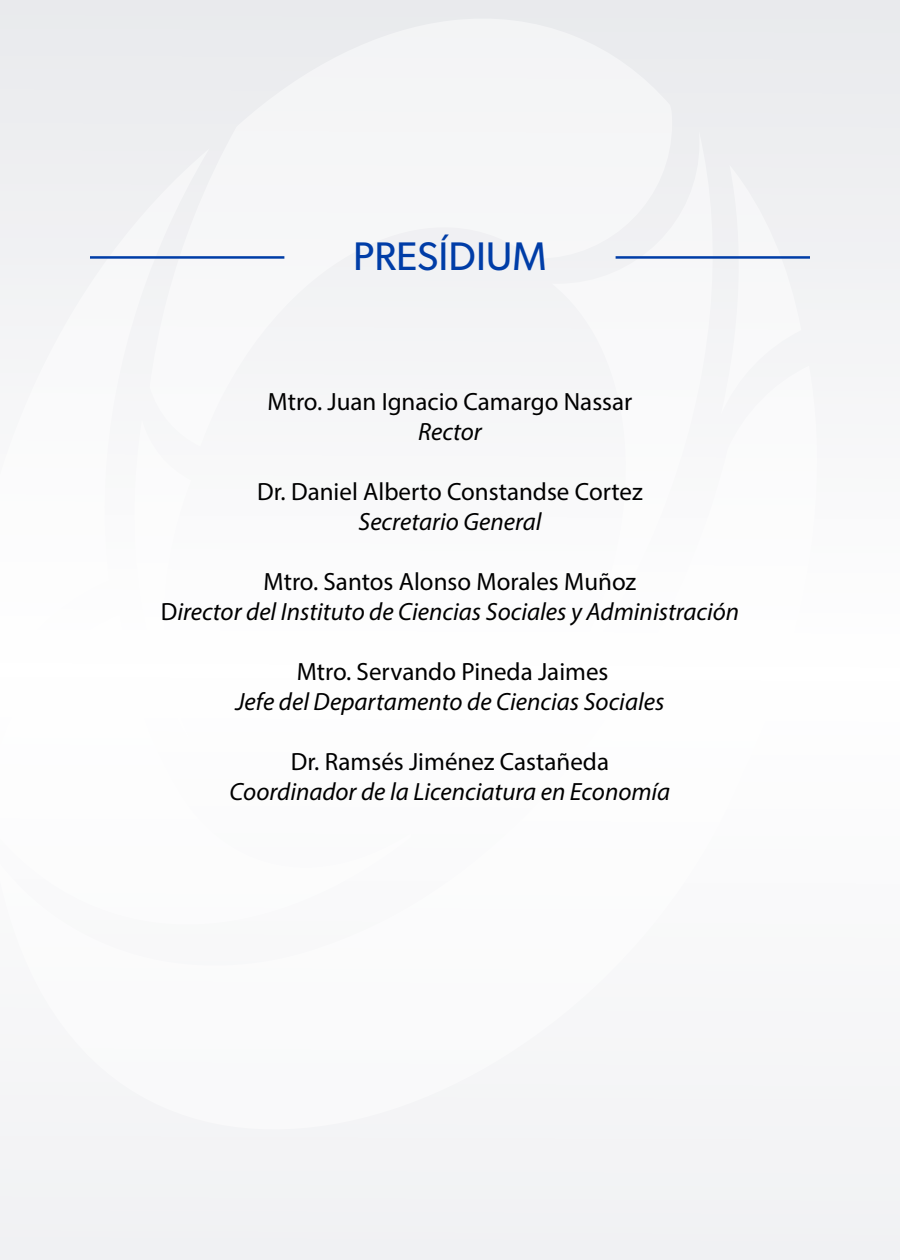
<style>
.page{position:relative;width:900px;height:1260px;background:#f6f6f8}
.page>*{position:absolute;margin:0;border:0;box-sizing:border-box;transform-origin:0 0}
.t1{font:40px "Gibson";color:#003da7}
.t2{font:italic 25px/30px "Myriad Pro";color:#000;text-align:center}
.t3{font:25px "Myriad Pro";color:#000}
.s1{font-style:normal}
</style>
<div class="page">
<hr style="left:616px;top:256px;width:194px;height:3px;background:#003da7">
<hr style="left:90px;top:256px;width:194px;height:3px;background:#003da7">
<h1 class="t1" style="left:353px;top:232px;width:195px">PRESÍDIUM</h1>
<p class="t3" style="left:268px;top:386px;width:366px">Mtro. Juan Ignacio Camargo Nassar</p>
<p class="t2" style="left:418px;top:416px;width:65px">Rector</p>
<p class="t3" style="left:257px;top:476px;width:387px">Dr. Daniel Alberto Constandse Cortez</p>
<p class="t2" style="left:358px;top:506px;width:185px">Secretario General</p>
<p class="t2" style="left:161px;top:566px;width:580px"><span class="s1">Mtro. Santos Alonso Morales Muñoz<br>D</span>irector del Instituto de Ciencias Sociales y Administración</p>
<p class="t3" style="left:297px;top:656px;width:313px">Mtro. Servando Pineda Jaimes</p>
<p class="t2" style="left:235px;top:686px;width:431px">Jefe del Departamento de Ciencias Sociales</p>
<p class="t3" style="left:291px;top:746px;width:320px">Dr. Ramsés Jiménez Castañeda</p>
<p class="t2" style="left:230px;top:776px;width:442px">Coordinador de la Licenciatura en Economía</p>
</div>
